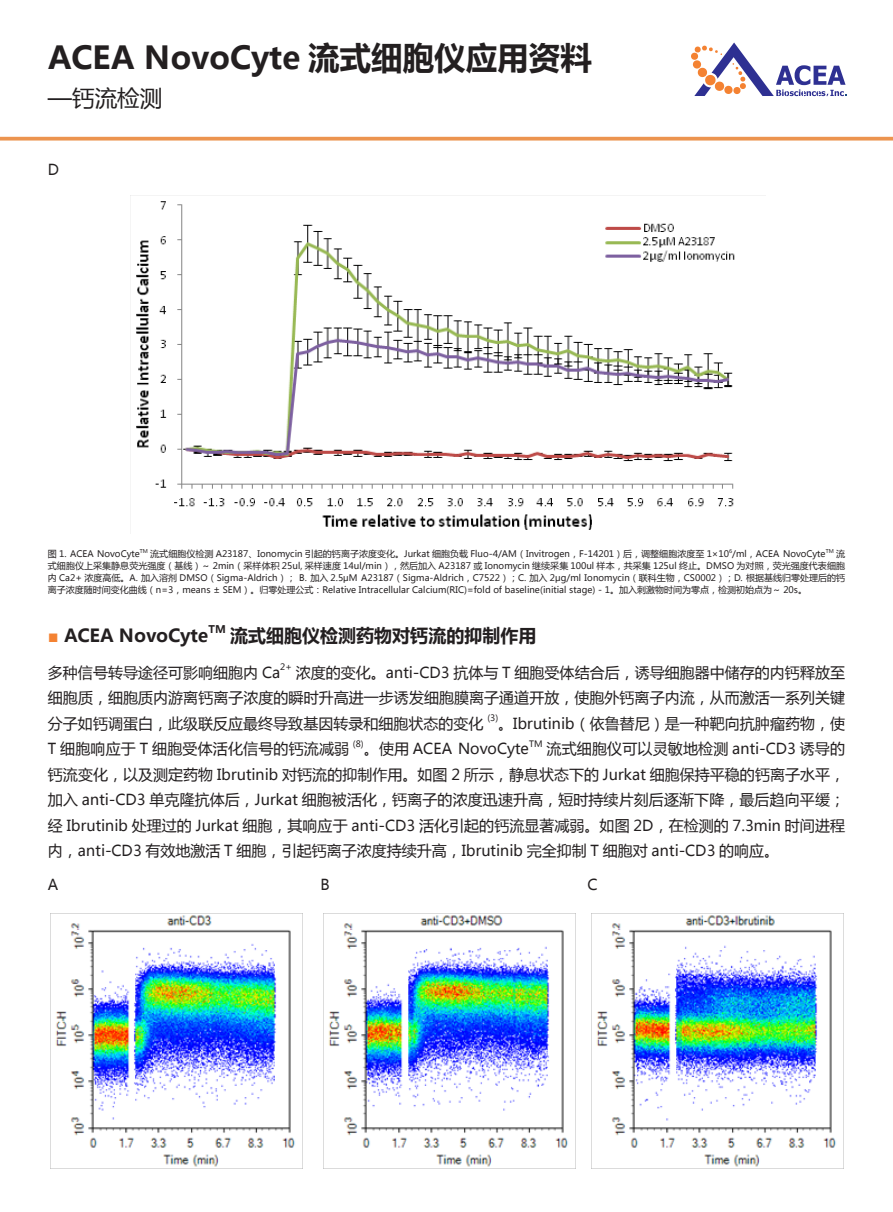
<style>
.page{position:relative;width:893px;height:1212px;background:#fff}
.page>*{position:absolute;margin:0;border:0;box-sizing:border-box;transform-origin:0 0}
.主题{font:700 31.5px "Microsoft Ya Hei";color:#231f20}
.主题-2{font:22.5px "Microsoft Ya Hei";color:#231f20}
.t1{font:700 18px "Microsoft Ya Hei";color:#231f20}
.图表{font:15px/25.5px "Microsoft Ya Hei";color:#231f20;text-align:justify}
.t2{font:700 10.5px "Microsoft Ya Hei";color:#231f20}
.表解{font:9px/12px "Microsoft Ya Hei";color:#231f20;text-align:justify}
.t3{font:8.7px "Microsoft Ya Hei";color:#231f20}
.表解-2{font:5.25px "Microsoft Ya Hei";color:#231f20}
.s1{color:#f48232}
</style>
<div class="page">
<svg style="left:691px;top:43px;width:155px;height:53px"></svg>
<svg style="left:0;top:137px;width:893px;height:4px;background:#eea062"></svg>
<img style="left:130px;top:195px;width:635px;height:335px">
<img style="left:50px;top:913px;width:253px;height:256px">
<img style="left:323px;top:913px;width:253px;height:256px">
<img style="left:591px;top:913px;width:253px;height:256px">
<p class="主题" style="left:48px;top:36px;width:545px">ACEA NovoCyte 流式细胞仪应用资料</p>
<p class="主题-2" style="left:48px;top:83px;width:116px">—钙流检测</p>
<p class="图表" style="left:48px;top:156px;width:13px">D</p>
<p class="表解-2" style="left:729px;top:547px;width:5px">6</p>
<p class="表解-2" style="left:826px;top:547px;width:10px">TM</p>
<p class="表解" style="left:48px;top:548px;width:799px;text-indent:788px">流式细胞仪上采集静息荧光强度（基线）～ 2min（采样体积 25ul, 采样速度 14ul/min），然后加入 A23187 或 Ionomycin 继续采集 100ul 样本，共采集 125ul 终止。DMSO 为对照，荧光强度代表细胞内 Ca2+ 浓度高低。A. 加入溶剂 DMSO（Sigma-Aldrich）； B. 加入 2.5μM A23187（Sigma-Aldrich，C7522）；C. 加入 2μg/ml Ionomycin（联科生物，CS0002）；D. 根据基线归零处理后的钙离子浓度随时间变化曲线（n=3，means ± SEM）。归零处理公式：Relative Intracellular Calcium(RIC)=fold of baseline(initial stage) - 1。加入刺激物时间为零点，检测初始点为～ 20s。</p>
<p class="t1" style="left:48px;top:623px;width:162px"><span class="s1">■</span> ACEA NovoCyte</p>
<p class="t2" style="left:208px;top:622px;width:19px">TM</p>
<p class="t1" style="left:230px;top:623px;width:307px">流式细胞仪检测药物对钙流的抑制作用</p>
<p class="图表" style="left:48px;top:659px;width:234px">多种信号转导途径可影响细胞内 Ca</p>
<p class="t3" style="left:280px;top:661px;width:13px">2+</p>
<p class="表解" style="left:48px;top:548px;width:93px">图 1. ACEA NovoCyte</p>
<p class="表解-2" style="left:140px;top:547px;width:10px">TM</p>
<p class="表解" style="left:150px;top:548px;width:677px">流式细胞仪检测 A23187、Ionomycin 引起的钙离子浓度变化。Jurkat 细胞负载 Fluo-4/AM（Invitrogen，F-14201）后，调整细胞浓度至 1×10 /ml，ACEA NovoCyte</p>
<p class="图表" style="left:48px;top:659px;width:799px;text-indent:248px">浓度的变化。anti-CD3 抗体与 T 细胞受体结合后，诱导细胞器中储存的内钙释放至细胞质，细胞质内游离钙离子浓度的瞬时升高进一步诱发细胞膜离子通道开放，使胞外钙离子内流，从而激活一系列关键分子如钙调蛋白，此级联反应最终导致基因转录和细胞状态的变化</p>
<p class="t3" style="left:487px;top:712px;width:12px">(3)</p>
<p class="图表" style="left:498px;top:710px;width:348px">。Ibrutinib（依鲁替尼）是一种靶向抗肿瘤药物，使</p>
<p class="图表" style="left:48px;top:735px;width:303px">T 细胞响应于 T 细胞受体活化信号的钙流减弱</p>
<p class="t3" style="left:353px;top:738px;width:12px">(8)</p>
<p class="图表" style="left:364px;top:735px;width:167px">。使用 ACEA NovoCyte</p>
<p class="t3" style="left:529px;top:738px;width:15px">TM</p>
<p class="图表" style="left:48px;top:735px;width:799px;text-indent:499px">流式细胞仪可以灵敏地检测 anti-CD3 诱导的钙流变化，以及测定药物 Ibrutinib 对钙流的抑制作用。如图 2 所示，静息状态下的 Jurkat 细胞保持平稳的钙离子水平，加入 anti-CD3 单克隆抗体后，Jurkat 细胞被活化，钙离子的浓度迅速升高，短时持续片刻后逐渐下降，最后趋向平缓；经 Ibrutinib 处理过的 Jurkat 细胞，其响应于 anti-CD3 活化引起的钙流显著减弱。如图 2D，在检测的 7.3min 时间进程内，anti-CD3 有效地激活 T 细胞，引起钙离子浓度持续升高，Ibrutinib 完全抑制 T 细胞对 anti-CD3 的响应。</p>
<p class="图表" style="left:48px;top:871px;width:12px">A</p>
<p class="图表" style="left:320px;top:871px;width:11px">B</p>
<p class="图表" style="left:587px;top:871px;width:12px">C</p>
</div>
